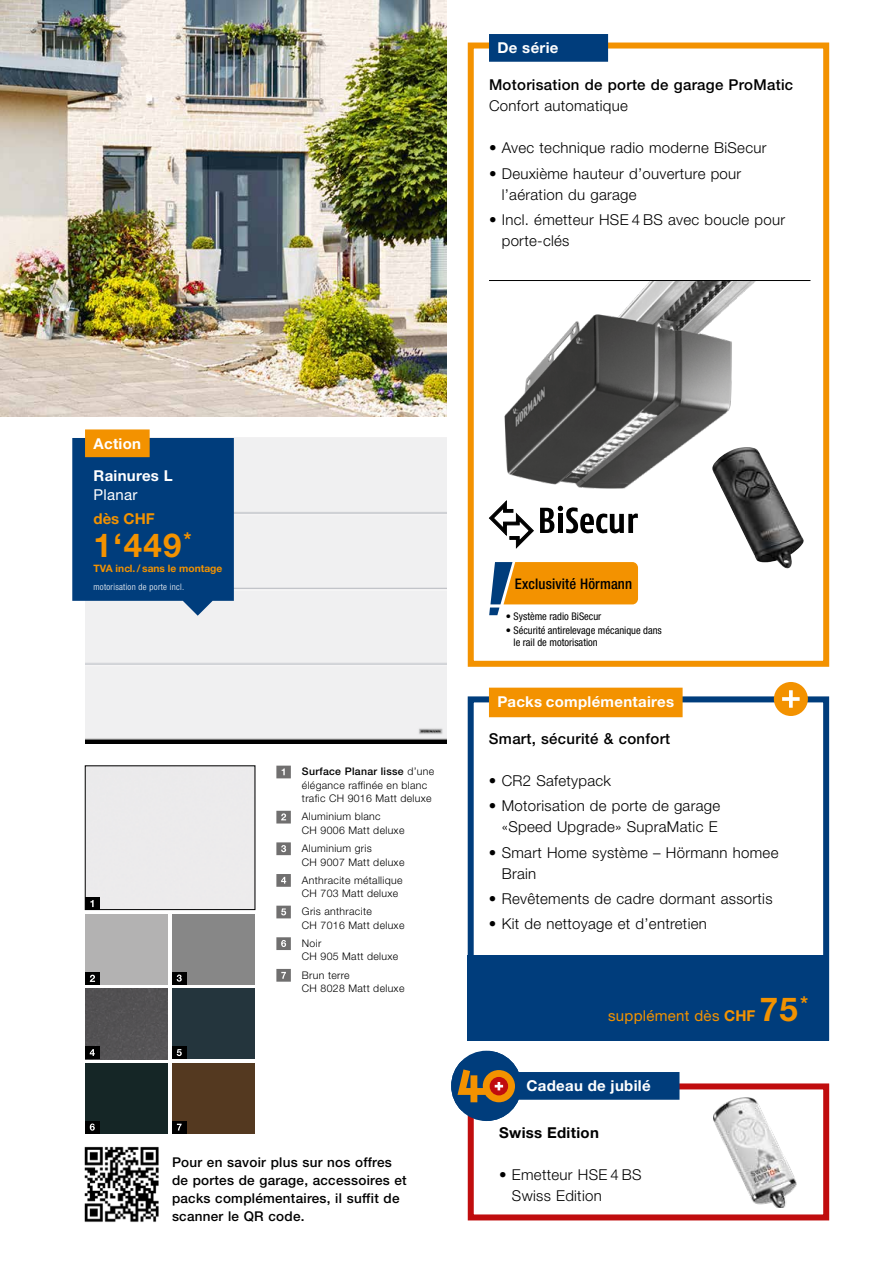
<style>
.page{position:relative;width:893px;height:1263px;background:#fff}
.page>*{position:absolute;margin:0;border:0;box-sizing:border-box;transform-origin:0 0}
.t1{font:700 33px "Hoermann Helvetica Neue";color:#f39200}
.t2{font:300 15px/21px "Hoermann Helvetica Neue";letter-spacing:.02em;color:#000}
.t3{font:500 15px "Hoermann Helvetica Neue";letter-spacing:.02em;color:#000}
.t4{font:700 15px/32px "Hoermann Helvetica Neue";letter-spacing:.02em;color:#fff}
.t5{font:15px "Hoermann Helvetica Neue Rm";letter-spacing:.02em;color:#f39200}
.t6{font:700 15px "Hoermann Helvetica Neue";letter-spacing:.02em;color:#000}
.t7{font:15px "Hoermann Helvetica Neue Rm";letter-spacing:.02em;color:#fff}
.t8{font:700 15px "Hoermann Helvetica Neue";color:#f39200}
.t9{font:500 condensed 14.7px "Hoermann Helvetica Neue";letter-spacing:.01em;color:#000}
.t10{font:500 13.5px/18px "Hoermann Helvetica Neue";letter-spacing:.02em;color:#000}
.t11{font:300 10.5px/13.5px "Hoermann Helvetica Neue";letter-spacing:.03em;color:#000}
.t12{font:condensed 10.5px/12px "Hoermann Helvetica Neue";color:#000}
.t13{font:700 10.2px "Hoermann Helvetica Neue";color:#f39200}
.t14{font:300 condensed 9px "Hoermann Helvetica Neue";letter-spacing:.03em;color:#fff}
.s1{font-weight:500}
.s2{font-family:"Hoermann Helvetica Neue";font-weight:700}
.s3{font-family:"Hoermann Helvetica Neue";font-weight:700;font-size:33px}
</style>
<div class="page">
<div style="left:85px;top:914px;width:83px;height:71px;background:#b3b2b2"></div>
<div style="left:85px;top:989px;width:83px;height:70px;background:#535254"></div>
<div style="left:85px;top:1063px;width:83px;height:70px;background:#152626"></div>
<div style="left:172px;top:914px;width:83px;height:71px;background:#878787"></div>
<div style="left:172px;top:989px;width:83px;height:70px;background:#24353d"></div>
<div style="left:85px;top:438px;width:361px;height:305px;background:#f0f0f1"></div>
<div style="left:87px;top:768px;width:166px;height:140px;background:#ecebec"></div>
<div style="left:172px;top:1063px;width:83px;height:70px;background:#543920"></div>
<img style="left:0;top:0;width:446px;height:417px">
<div style="left:85px;top:897px;width:14px;height:13px;background:#000"></div>
<svg style="left:90px;top:900px;width:4px;height:7px"></svg>
<div style="left:172px;top:972px;width:14px;height:13px;background:#000"></div>
<svg style="left:177px;top:974px;width:5px;height:8px"></svg>
<div style="left:85px;top:1046px;width:14px;height:13px;background:#000"></div>
<svg style="left:90px;top:1049px;width:5px;height:7px"></svg>
<div style="left:172px;top:1046px;width:14px;height:13px;background:#000"></div>
<svg style="left:177px;top:1049px;width:5px;height:7px"></svg>
<div style="left:85px;top:1121px;width:14px;height:12px;background:#000"></div>
<svg style="left:90px;top:1123px;width:5px;height:8px"></svg>
<div style="left:172px;top:1121px;width:14px;height:12px;background:#000"></div>
<svg style="left:177px;top:1124px;width:5px;height:6px"></svg>
<div style="left:85px;top:972px;width:14px;height:13px;background:#000"></div>
<svg style="left:90px;top:975px;width:5px;height:7px"></svg>
<img style="left:84px;top:1146px;width:75px;height:76px">
<svg style="left:276px;top:766px;width:15px;height:12px"></svg>
<svg style="left:276px;top:811px;width:15px;height:12px"></svg>
<svg style="left:276px;top:842px;width:15px;height:13px"></svg>
<svg style="left:276px;top:874px;width:15px;height:13px"></svg>
<svg style="left:276px;top:906px;width:15px;height:12px"></svg>
<svg style="left:276px;top:937px;width:15px;height:13px"></svg>
<svg style="left:276px;top:969px;width:15px;height:13px"></svg>
<img style="left:504px;top:281px;width:252px;height:225px">
<svg style="left:489px;top:500px;width:45px;height:49px"></svg>
<svg style="left:540px;top:506px;width:98px;height:27px"></svg>
<div style="left:468px;top:43px;width:361px;height:624px;border:6px solid #f39200"></div>
<div style="left:489px;top:34px;width:119px;height:28px;background:#003d7c"></div>
<img style="left:712px;top:447px;width:92px;height:122px">
<hr style="left:489px;top:280px;width:321px;height:1px;background:#000">
<svg style="left:489px;top:562px;width:149px;height:53px"></svg>
<img style="left:713px;top:1098px;width:83px;height:110px">
<div style="left:468px;top:1083px;width:361px;height:137px;border:6px solid #c00d0e"></div>
<div style="left:468px;top:696px;width:361px;height:344px;border:6px solid #003d7c"></div>
<div style="left:489px;top:688px;width:194px;height:29px;background:#f39200"></div>
<div style="left:774px;top:682px;width:34px;height:34px;background:#f39200;border-radius:50%"></div>
<svg style="left:782px;top:690px;width:18px;height:18px"></svg>
<div style="left:468px;top:955px;width:361px;height:85px;background:#003d7c"></div>
<svg style="left:451px;top:1051px;width:228px;height:70px"></svg>
<svg style="left:72px;top:429px;width:162px;height:187px;background:#285581"></svg>
<p class="t4" style="left:497px;top:31px;width:62px">De série</p>
<p class="t3" style="left:489px;top:75px;width:306px">Motorisation de porte de garage ProMatic</p>
<p class="t2" style="left:489px;top:95px;width:140px">Confort automatique</p>
<p class="t2" style="left:489px;top:137px;width:279px">• Avec technique radio moderne BiSecur</p>
<p class="t2" style="left:502px;top:162px;width:241px;text-indent:-13px">• Deuxième hauteur d’ouverture pour l’aération du garage</p>
<p class="t2" style="left:502px;top:208px;width:285px;text-indent:-13px">• Incl. émetteur HSE 4 BS avec boucle pour porte-clés</p>
<p class="t4" style="left:94px;top:426px;width:81px">Action<br>Rainures L</p>
<p class="t7" style="left:94px;top:484px;width:45px">Planar</p>
<p class="t8" style="left:94px;top:508px;width:63px">dès CHF</p>
<h1 class="t1" style="left:94px;top:522px;width:99px">1‘449<sup>*</sup></h1>
<p class="t13" style="left:94px;top:561px;width:130px">TVA incl./ sans le montage</p>
<p class="t14" style="left:94px;top:581px;width:92px">motorisation de porte incl.</p>
<p class="t11" style="left:302px;top:764px;width:134px"><span class="s1">Surface Planar lisse</span> d’une élégance raffinée en blanc trafic CH 9016 Matt deluxe</p>
<p class="t11" style="left:302px;top:809px;width:104px">Aluminium blanc<br>CH 9006 Matt deluxe</p>
<p class="t11" style="left:302px;top:841px;width:104px">Aluminium gris<br>CH 9007 Matt deluxe</p>
<p class="t11" style="left:302px;top:872px;width:102px">Anthracite métallique<br>CH 703 Matt deluxe</p>
<p class="t11" style="left:302px;top:904px;width:104px">Gris anthracite<br>CH 7016 Matt deluxe</p>
<p class="t11" style="left:302px;top:936px;width:98px">Noir<br>CH 905 Matt deluxe</p>
<p class="t11" style="left:302px;top:967px;width:104px">Brun terre<br>CH 8028 Matt deluxe</p>
<p class="t10" style="left:172px;top:1152px;width:236px">Pour en savoir plus sur nos offres de portes de garage, accessoires et packs complémentaires, il suffit de scanner le QR code.</p>
<p class="t9" style="left:515px;top:574px;width:119px">Exclusivité Hörmann</p>
<p class="t12" style="left:506px;top:609px;width:97px">• Système radio BiSecur</p>
<p class="t12" style="left:514px;top:623px;width:150px;text-indent:-8px">• Sécurité antirelevage mécanique dans le rail de motorisation</p>
<p class="t4" style="left:497px;top:684px;width:178px">Packs complémentaires</p>
<p class="t3" style="left:489px;top:728px;width:183px">Smart, sécurité &amp; confort</p>
<p class="t2" style="left:489px;top:769px;width:124px">• CR2 Safetypack</p>
<p class="t2" style="left:489px;top:794px;width:233px;text-align:right">• Motorisation de porte de garage «Speed Upgrade» SupraMatic E</p>
<p class="t2" style="left:502px;top:841px;width:278px;text-indent:-13px">• Smart Home système – Hörmann homee<br>Brain</p>
<p class="t2" style="left:489px;top:887px;width:285px">• Revêtements de cadre dormant assortis</p>
<p class="t2" style="left:489px;top:912px;width:219px">• Kit de nettoyage et d’entretien</p>
<p class="t5" style="left:608px;top:1005px;width:201px">supplément dès <span class="s2">CHF</span> <span class="s3">75</span><sup>*</sup></p>
<p class="t4" style="left:526px;top:1069px;width:126px">Cadeau de jubilé</p>
<p class="t6" style="left:499px;top:1121px;width:101px">Swiss Edition</p>
<p class="t2" style="left:512px;top:1163px;width:131px;text-indent:-13px">• Emetteur HSE 4 BS<br>Swiss Edition</p>
</div>
